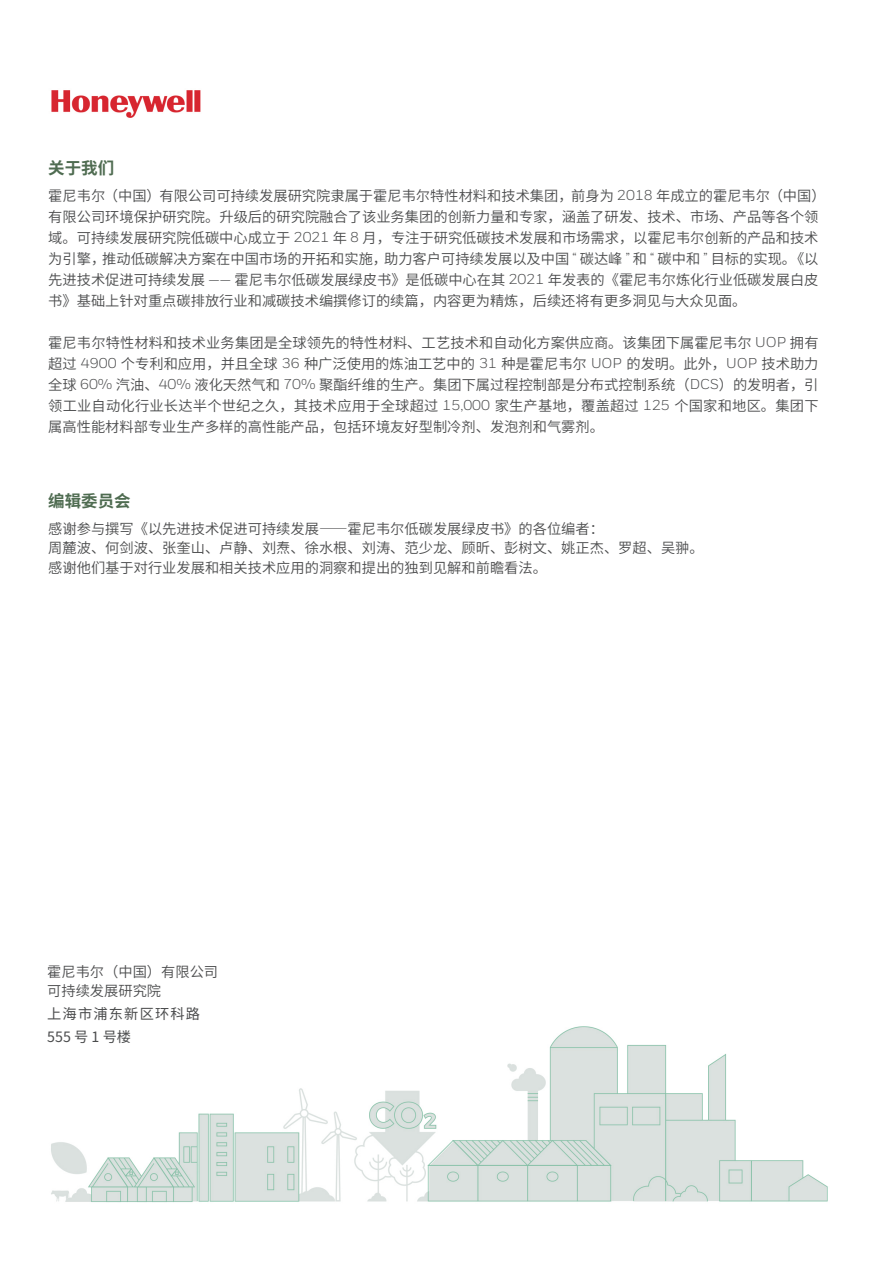
<style>
.page{position:relative;width:893px;height:1263px;background:#fff}
.page>*{position:absolute;margin:0;border:0;box-sizing:border-box;transform-origin:0 0}
.正文{font:700 16.5px "Source Han Sans SC";color:#4f6c51}
.正文-2{font:14.25px/21px "Source Han Sans SC";color:#4b4c4d}
.正文-3{font:14.25px/22.5px "Source Han Sans CN";letter-spacing:.08em;color:#4b4c4d}
.s1{font-family:"Honeywell Sans"}
</style>
<div class="page">
<img style="left:51px;top:90px;width:777px;height:1113px">
<div style="left:21px;top:245px;width:826px;height:303px;background:#fff"></div>
<p class="正文" style="left:48px;top:159px;width:68px">关于我们</p>
<p class="正文-2" style="left:48px;top:185px;width:779px">霍尼韦尔（中国）有限公司可持续发展研究院隶属于霍尼韦尔特性材料和技术集团，前身为 <span class="s1">2018</span> 年成立的霍尼韦尔（中国）有限公司环境保护研究院。升级后的研究院融合了该业务集团的创新力量和专家，涵盖了研发、技术、市场、产品等各个领域。可持续发展研究院低碳中心成立于 <span class="s1">2021</span> 年 <span class="s1">8</span> 月，专注于研究低碳技术发展和市场需求，以霍尼韦尔创新的产品和技术为引擎，推动低碳解决方案在中国市场的开拓和实施，助力客户可持续发展以及中国 <span class="s1">“</span> 碳达峰 <span class="s1">”</span> 和 <span class="s1">“</span> 碳中和 <span class="s1">”</span> 目标的实现。《以先进技术促进可持续发展 <span class="s1">——</span> 霍尼韦尔低碳发展绿皮书》是低碳中心在其 <span class="s1">2021</span> 年发表的《霍尼韦尔炼化行业低碳发展白皮书》基础上针对重点碳排放行业和减碳技术编撰修订的续篇，内容更为精炼，后续还将有更多洞见与大众见面。</p>
<p class="正文-2" style="left:48px;top:332px;width:772px;text-align:justify">霍尼韦尔特性材料和技术业务集团是全球领先的特性材料、工艺技术和自动化方案供应商。该集团下属霍尼韦尔 <span class="s1">UOP</span> 拥有超过 <span class="s1">4900</span> 个专利和应用，并且全球 <span class="s1">36</span> 种广泛使用的炼油工艺中的 <span class="s1">31</span> 种是霍尼韦尔 <span class="s1">UOP</span> 的发明。此外，<span class="s1">UOP</span> 技术助力全球 <span class="s1">60%</span> 汽油、<span class="s1">40%</span> 液化天然气和 <span class="s1">70%</span> 聚酯纤维的生产。集团下属过程控制部是分布式控制系统（<span class="s1">DCS</span>）的发明者，引领工业自动化行业长达半个世纪之久，其技术应用于全球超过 <span class="s1">15,000</span> 家生产基地，覆盖超过 <span class="s1">125</span> 个国家和地区。集团下属高性能材料部专业生产多样的高性能产品，包括环境友好型制冷剂、发泡剂和气雾剂。</p>
<p class="正文" style="left:48px;top:492px;width:84px">编辑委员会</p>
<p class="正文-2" style="left:48px;top:518px;width:557px">感谢参与撰写《以先进技术促进可持续发展——霍尼韦尔低碳发展绿皮书》的各位编者：</p>
<p class="正文-2" style="left:48px;top:538px;width:657px">周麓波、何剑波、张奎山、卢静、刘焘、徐水根、刘涛、范少龙、顾昕、彭树文、姚正杰、罗超、吴翀。</p>
<p class="正文-2" style="left:48px;top:557px;width:500px">感谢他们基于对行业发展和相关技术应用的洞察和提出的独到见解和前瞻看法。</p>
<p class="正文-2" style="left:47px;top:962px;width:172px;line-height:19.5px">霍尼韦尔（中国）有限公司可持续发展研究院</p>
<p class="正文-3" style="left:47px;top:1003px;width:155px">上海市浦东新区环科路<br>555 号 1 号楼</p>
</div>
